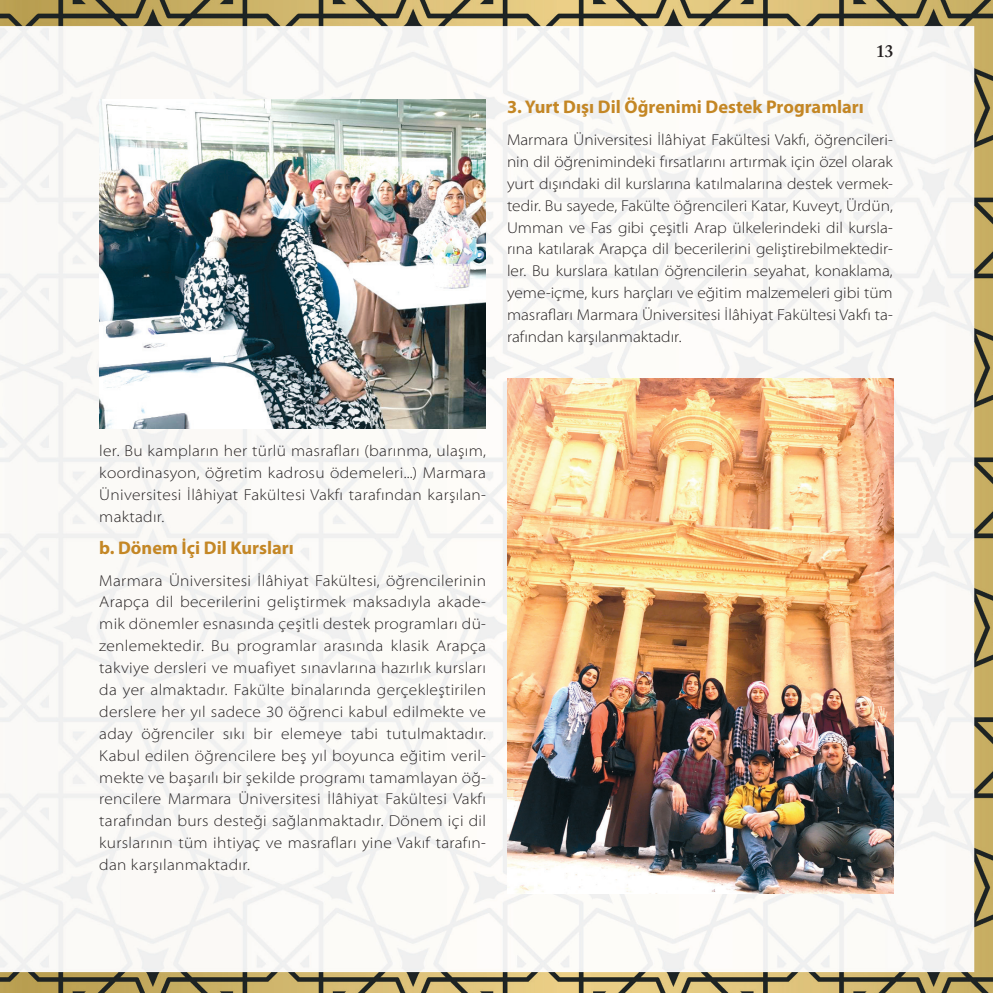
<style>
.page{position:relative;width:993px;height:993px;background:#fff}
.page>*{position:absolute;margin:0;border:0;box-sizing:border-box;transform-origin:0 0}
.t1{font:700 18.38px "Myriad Pro";color:#c48725}
.t2{font:600 17.5px "Adobe Caslon Pro";color:#231f20}
.t3{font:300 semi-expanded 15.75px/21.9px "Myriad Pro";letter-spacing:.02em;color:#231f20;text-align:justify}
</style>
<div class="page">
<img style="left:0;top:0;width:992px;height:992px">
<img style="left:99px;top:99px;width:387px;height:329px">
<img style="left:507px;top:378px;width:386px;height:515px">
<p class="t2" style="left:875px;top:41px;width:19px">13</p>
<p class="t1" style="left:507px;top:97px;width:358px">3. Yurt Dışı Dil Öğrenimi Destek Programları</p>
<p class="t3" style="left:507px;top:128px;width:387px">Marmara Üniversitesi İlâhiyat Fakültesi Vakfı, öğrencileri&shy;nin dil öğrenimindeki fırsatlarını artırmak için özel olarak yurt dışındaki dil kurslarına katılmalarına destek vermek&shy;tedir. Bu sayede, Fakülte öğrencileri Katar, Kuveyt, Ürdün, Umman ve Fas gibi çeşitli Arap ülkelerindeki dil kursla&shy;rına katılarak Arapça dil becerilerini geliştirebilmektedir&shy;ler. Bu kurslara katılan öğrencilerin seyahat, konaklama, yeme-içme, kurs harçları ve eğitim malzemeleri gibi tüm masrafları Marmara Üniversitesi İlâhiyat Fakültesi Vakfı ta&shy;rafından karşılanmaktadır.</p>
<p class="t3" style="left:99px;top:439px;width:388px">ler. Bu kampların her türlü masrafları (barınma, ulaşım, koordinasyon, öğretim kadrosu ödemeleri...) Marmara Üniversitesi İlâhiyat Fakültesi Vakfı tarafından karşılan&shy;maktadır.</p>
<p class="t1" style="left:99px;top:537px;width:196px">b. Dönem İçi Dil Kursları</p>
<p class="t3" style="left:99px;top:569px;width:388px">Marmara Üniversitesi İlâhiyat Fakültesi, öğrencilerinin Arapça dil becerilerini geliştirmek maksadıyla akade&shy;mik dönemler esnasında çeşitli destek programları dü&shy;zenlemektedir. Bu programlar arasında klasik Arapça takviye dersleri ve muafiyet sınavlarına hazırlık kursları da yer almaktadır. Fakülte binalarında gerçekleştirilen derslere her yıl sadece 30 öğrenci kabul edilmekte ve aday öğrenciler sıkı bir elemeye tabi tutulmaktadır.<br>Kabul edilen öğrencilere beş yıl boyunca eğitim veril&shy;mekte ve başarılı bir şekilde programı tamamlayan öğ&shy;rencilere Marmara Üniversitesi İlâhiyat Fakültesi Vakfı tarafından burs desteği sağlanmaktadır. Dönem içi dil kurslarının tüm ihtiyaç ve masrafları yine Vakıf tarafın&shy;dan karşılanmaktadır.</p>
</div>
